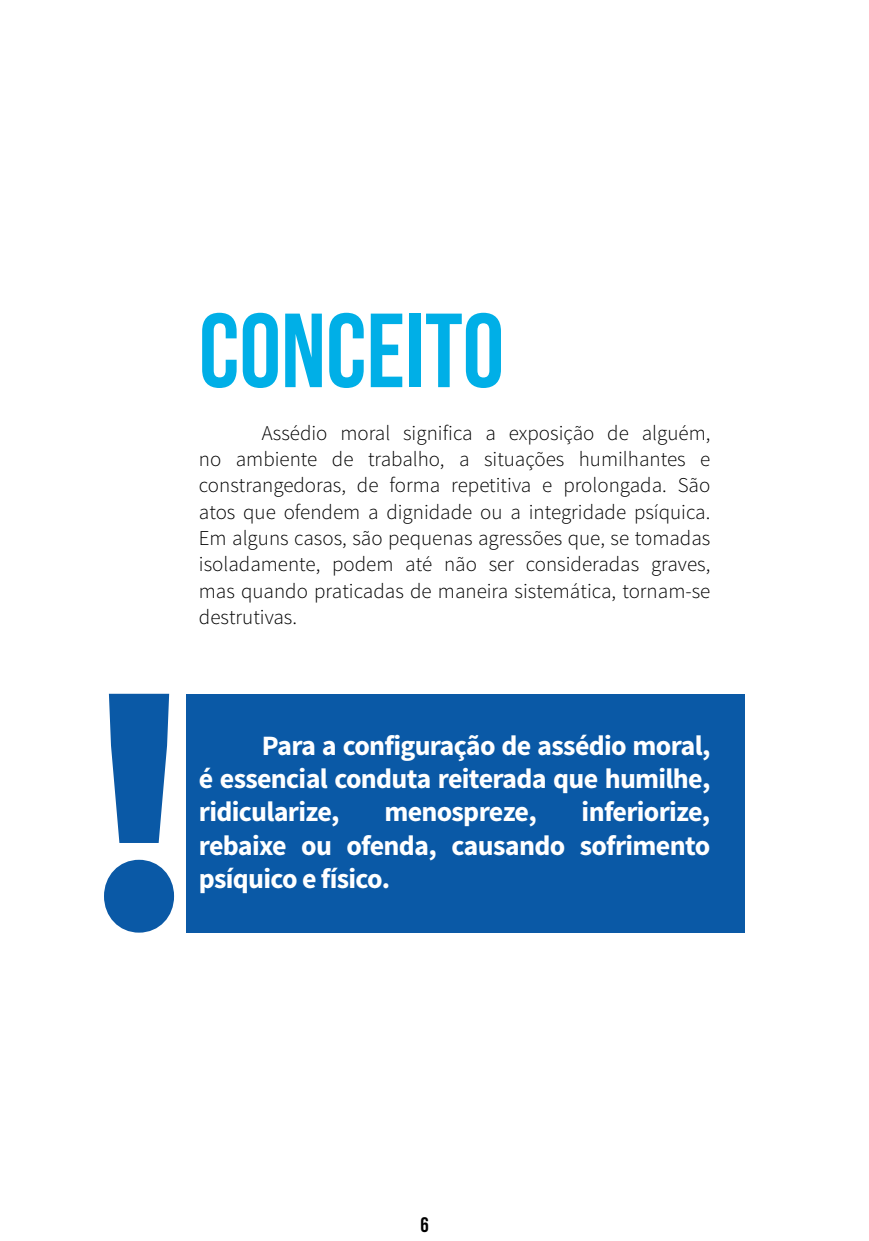
<style>
.page{position:relative;width:869px;height:1241px;background:#fff}
.page>*{position:absolute;margin:0;border:0;box-sizing:border-box;transform-origin:0 0}
.t1{font:700 105px "Bebas Neue";color:#00afe7}
.t2{font:700 28px/33.2px "Source Sans Pro";letter-spacing:-.025em;color:#fff;text-align:justify}
.t3{font:300 21px/26.2px "Source Sans Pro";color:#000;text-align:justify}
.t4{font:700 21px "Bebas Neue";color:#000}
</style>
<div class="page">
<div style="left:186px;top:694px;width:558px;height:238px;background:#0a59a6"></div>
<svg style="left:104px;top:693px;width:70px;height:239px"></svg>
<p class="t1" style="left:199px;top:293px;width:307px">CONCEITO</p>
<p class="t3" style="left:199px;top:420px;width:513px;text-indent:63px">Assédio moral significa a exposição de alguém, no ambiente de trabalho, a situações humilhantes e constrangedoras, de forma repetitiva e prolongada. São atos que ofendem a dignidade ou a integridade psíquica.<br>Em alguns casos, são pequenas agressões que, se tomadas isoladamente, podem até não ser consideradas graves, mas quando praticadas de maneira sistemática, tornam-se destrutivas.</p>
<p class="t2" style="left:199px;top:729px;width:513px;text-indent:63px">Para a configuração de assédio moral, é essencial conduta reiterada que humilhe, ridicularize,</p>
<p class="t2" style="left:199px;top:796px;width:512px;text-indent:382px">inferiorize, rebaixe ou ofenda, causando sofrimento psíquico e físico.</p>
<p class="t2" style="left:384px;top:796px;width:154px">menospreze,</p>
<p class="t4" style="left:420px;top:1212px;width:10px">6</p>
</div>
